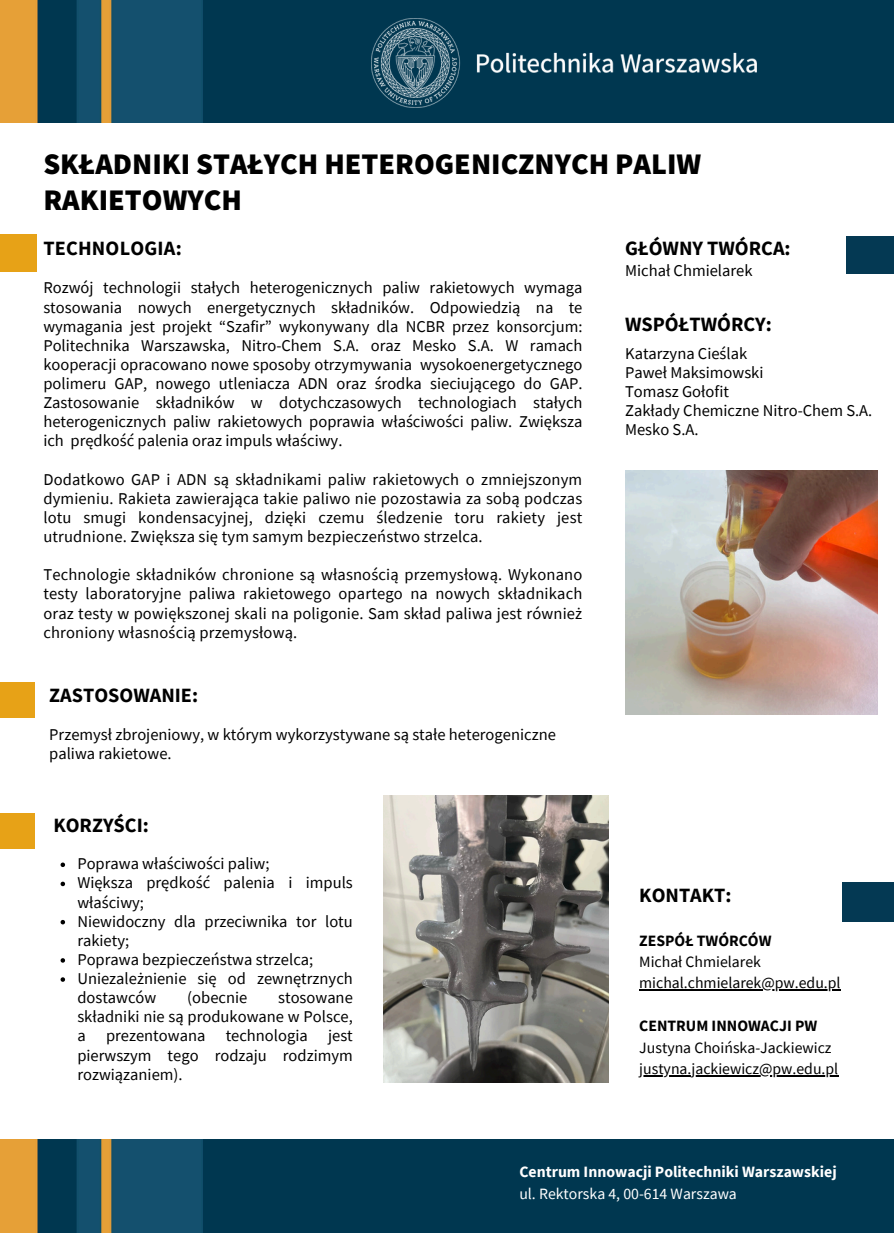
<style>
.page{position:relative;width:894px;height:1233px;background:#fff}
.page>*{position:absolute;margin:0;border:0;box-sizing:border-box;transform-origin:0 0}
.t1{font:900 30px/36px "Source Sans Pro";color:#000}
.t2{font:700 20.25px "Source Sans Pro";color:#000}
.t3{font:16.5px/19.2px "Source Sans Pro";color:#000}
.t4{font:15.75px "Source Sans Pro";color:#000}
.t5{font:700 15.75px "Source Sans Pro";color:#fff}
.t6{font:700 15.75px "Source Sans Pro";color:#000}
.t7{font:15.75px "Source Sans Pro";color:#fff}
</style>
<div class="page">
<div style="left:0;top:235px;width:36px;height:37px;background:#e7a217"></div>
<div style="left:0;top:683px;width:35px;height:35px;background:#e7a217"></div>
<img style="left:0;top:0;width:654px;height:122px">
<div style="left:654px;top:0;width:239px;height:122px;background:#003750"></div>
<img style="left:371px;top:19px;width:385px;height:89px">
<img style="left:0;top:1140px;width:654px;height:93px">
<div style="left:654px;top:1140px;width:239px;height:93px;background:#003750"></div>
<div style="left:0;top:813px;width:35px;height:35px;background:#e7a217"></div>
<hr style="left:639px;top:990px;width:201px;height:1px;background:#000">
<hr style="left:639px;top:1075px;width:199px;height:1px;background:#000">
<div style="left:845px;top:236px;width:48px;height:37px;background:#043953"></div>
<div style="left:842px;top:882px;width:51px;height:40px;background:#043953"></div>
<img style="left:383px;top:796px;width:225px;height:287px">
<svg style="left:61px;top:863px;width:4px;height:4px"></svg>
<svg style="left:61px;top:882px;width:4px;height:4px"></svg>
<svg style="left:61px;top:920px;width:4px;height:4px"></svg>
<svg style="left:61px;top:958px;width:4px;height:5px"></svg>
<svg style="left:61px;top:977px;width:4px;height:5px"></svg>
<img style="left:625px;top:470px;width:252px;height:244px">
<p class="t1" style="left:43px;top:145px;width:659px">SKŁADNIKI STAŁYCH HETEROGENICZNYCH PALIW<br>RAKIETOWYCH</p>
<p class="t2" style="left:43px;top:235px;width:140px">TECHNOLOGIA:</p>
<p class="t3" style="left:43px;top:278px;width:540px;text-align:justify">Rozwój technologii stałych heterogenicznych paliw rakietowych wymaga stosowania nowych energetycznych składników. Odpowiedzią na te wymagania jest projekt “Szafir” wykonywany dla NCBR przez konsorcjum:<br>Politechnika Warszawska, Nitro-Chem S.A. oraz Mesko S.A. W ramach kooperacji opracowano nowe sposoby otrzymywania wysokoenergetycznego polimeru GAP, nowego utleniacza ADN oraz środka sieciującego do GAP.<br>Zastosowanie składników w dotychczasowych technologiach stałych heterogenicznych paliw rakietowych poprawia właściwości paliw. Zwiększa ich prędkość palenia oraz impuls właściwy.</p>
<p class="t3" style="left:43px;top:469px;width:540px;text-align:justify">Dodatkowo GAP i ADN są składnikami paliw rakietowych o zmniejszonym dymieniu. Rakieta zawierająca takie paliwo nie pozostawia za sobą podczas lotu smugi kondensacyjnej, dzięki czemu śledzenie toru rakiety jest utrudnione. Zwiększa się tym samym bezpieczeństwo strzelca.</p>
<p class="t3" style="left:43px;top:565px;width:540px;text-align:justify">Technologie składników chronione są własnością przemysłową. Wykonano testy laboratoryjne paliwa rakietowego opartego na nowych składnikach oraz testy w powiększonej skali na poligonie. Sam skład paliwa jest również chroniony własnością przemysłową.</p>
<p class="t2" style="left:49px;top:682px;width:150px">ZASTOSOWANIE:</p>
<p class="t3" style="left:49px;top:725px;width:508px">Przemysł zbrojeniowy, w którym wykorzystywane są stałe heterogeniczne paliwa rakietowe.</p>
<p class="t2" style="left:53px;top:812px;width:97px">KORZYŚCI:</p>
<p class="t3" style="left:77px;top:854px;width:194px">Poprawa właściwości paliw;</p>
<p class="t3" style="left:77px;top:873px;width:277px">Większa prędkość palenia i impuls właściwy;</p>
<p class="t3" style="left:77px;top:911px;width:277px">Niewidoczny dla przeciwnika tor lotu rakiety;</p>
<p class="t3" style="left:77px;top:949px;width:237px">Poprawa bezpieczeństwa strzelca;</p>
<p class="t3" style="left:77px;top:969px;width:277px">Uniezależnienie się od zewnętrznych dostawców</p>
<p class="t3" style="left:187px;top:988px;width:62px">(obecnie</p>
<p class="t3" style="left:77px;top:988px;width:277px;text-align:justify;text-indent:201px">stosowane składniki nie są produkowane w Polsce, a prezentowana technologia jest pierwszym tego rodzaju rodzimym rozwiązaniem).</p>
<p class="t2" style="left:625px;top:235px;width:167px">GŁÓWNY TWÓRCA:</p>
<p class="t3" style="left:625px;top:260px;width:129px">Michał Chmielarek</p>
<p class="t2" style="left:625px;top:311px;width:148px">WSPÓŁTWÓRCY:</p>
<h2 class="t3" style="left:625px;top:343px;width:124px">Katarzyna Cieślak</h2>
<p class="t3" style="left:625px;top:363px;width:140px">Paweł Maksimowski</p>
<p class="t3" style="left:625px;top:382px;width:105px">Tomasz Gołofit</p>
<h2 class="t3" style="left:625px;top:401px;width:249px">Zakłady Chemiczne Nitro-Chem S.A.<br>Mesko S.A.</h2>
<p class="t2" style="left:639px;top:882px;width:94px">KONTAKT:</p>
<p class="t6" style="left:639px;top:930px;width:134px">ZESPÓŁ TWÓRCÓW</p>
<p class="t4" style="left:639px;top:952px;width:123px">Michał Chmielarek</p>
<p class="t4" style="left:639px;top:973px;width:203px">michal.chmielarek@pw.edu.pl</p>
<p class="t6" style="left:639px;top:1016px;width:179px">CENTRUM INNOWACJI PW</p>
<p class="t4" style="left:639px;top:1037px;width:194px">Justyna Choińska-Jackiewicz</p>
<h2 class="t4" style="left:639px;top:1058px;width:200px">justyna.jackiewicz@pw.edu.pl</h2>
<p class="t5" style="left:519px;top:1162px;width:319px">Centrum Innowacji Politechniki Warszawskiej</p>
<h2 class="t7" style="left:519px;top:1183px;width:219px">ul. Rektorska 4, 00-614 Warszawa</h2>
</div>
